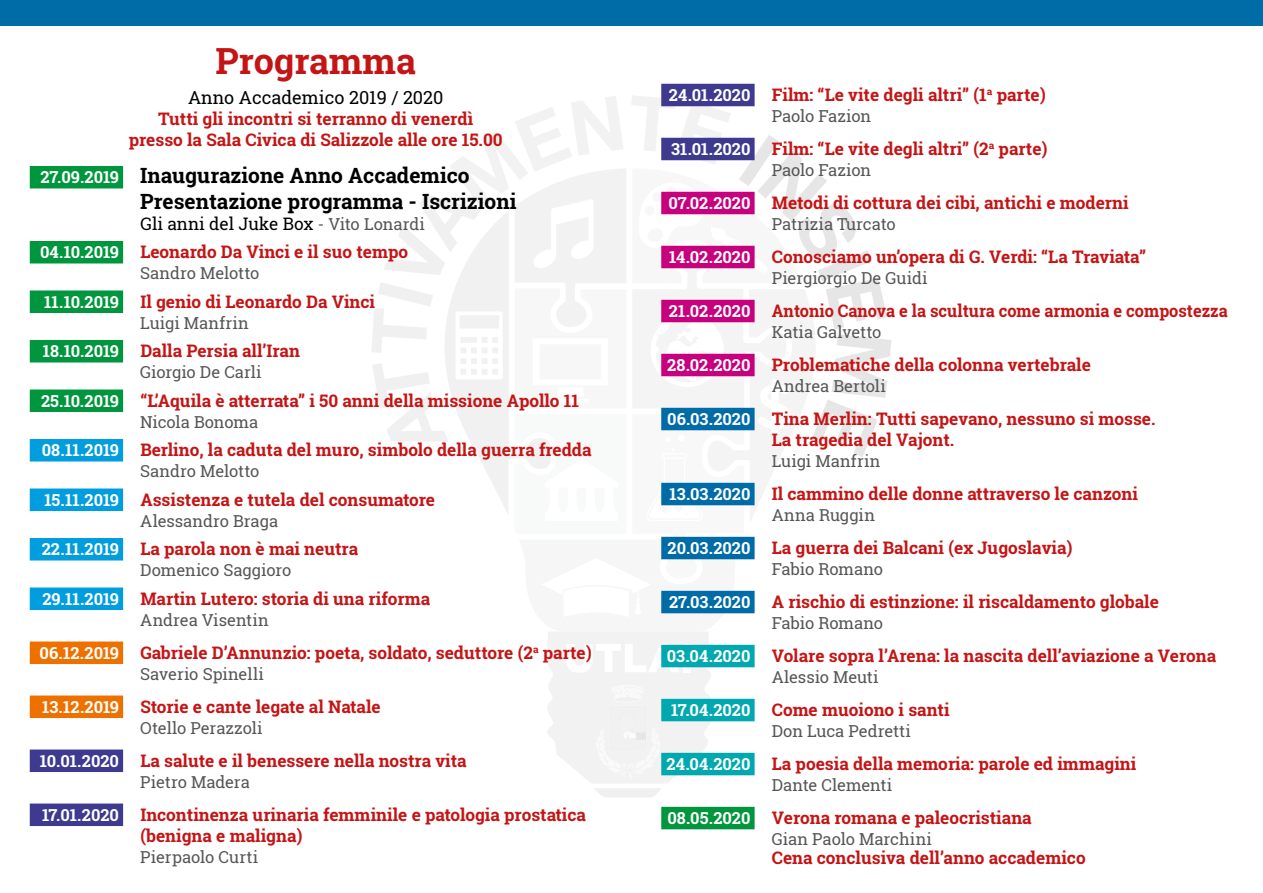
<style>
.page{position:relative;width:1263px;height:893px;background:#fff}
.page>*{position:absolute;margin:0;border:0;box-sizing:border-box;transform-origin:0 0}
.t1{font:700 36px "Roboto Slab";color:#c51415}
.t2{font:700 21px/25.5px "Roboto Slab";color:#000}
.t3{font:18px "Roboto Slab";color:#000}
.t4{font:700 17.25px/21px "Roboto Slab";color:#c51415}
.t5{font:700 17.25px "Roboto Slab";color:#c51415;scale:.95 1}
.t6{font:16.5px "Roboto Slab";letter-spacing:-.005em;color:#565655}
.s1{font-size:16.5px;color:#fff}
.s2{font-weight:400;color:#000}
.s3{font-weight:400;font-size:16.5px;color:#565655}
</style>
<div class="page">
<svg style="left:372px;top:96px;width:519px;height:701px"></svg>
<svg style="left:683px;top:644px;width:8px;height:28px"></svg>
<div style="left:597px;top:684px;width:62px;height:94px;background:#f2f2f2"></div>
<div style="left:30px;top:166px;width:93px;height:22px;background:#00963e"></div>
<div style="left:30px;top:241px;width:93px;height:22px;background:#00963e"></div>
<div style="left:30px;top:290px;width:93px;height:23px;background:#00963e"></div>
<div style="left:30px;top:340px;width:93px;height:22px;background:#00963e"></div>
<div style="left:30px;top:389px;width:93px;height:23px;background:#00963e"></div>
<div style="left:30px;top:439px;width:93px;height:22px;background:#009ddf"></div>
<div style="left:30px;top:488px;width:93px;height:23px;background:#009ddf"></div>
<div style="left:30px;top:538px;width:93px;height:22px;background:#009ddf"></div>
<div style="left:30px;top:587px;width:93px;height:23px;background:#009ddf"></div>
<div style="left:30px;top:641px;width:93px;height:23px;background:#ee7100"></div>
<div style="left:30px;top:695px;width:93px;height:23px;background:#ee7100"></div>
<div style="left:30px;top:749px;width:93px;height:23px;background:#3d3a8f"></div>
<div style="left:30px;top:803px;width:93px;height:23px;background:#3d3a8f"></div>
<div style="left:661px;top:84px;width:94px;height:22px;background:#3d3a8f"></div>
<div style="left:661px;top:138px;width:94px;height:22px;background:#3d3a8f"></div>
<div style="left:661px;top:192px;width:94px;height:22px;background:#c7007e"></div>
<div style="left:661px;top:246px;width:94px;height:22px;background:#c7007e"></div>
<div style="left:661px;top:300px;width:94px;height:22px;background:#c7007e"></div>
<div style="left:661px;top:354px;width:94px;height:22px;background:#c7007e"></div>
<div style="left:661px;top:408px;width:94px;height:22px;background:#006ca7"></div>
<div style="left:661px;top:483px;width:94px;height:22px;background:#006ca7"></div>
<div style="left:661px;top:537px;width:94px;height:22px;background:#006ca7"></div>
<div style="left:661px;top:591px;width:94px;height:22px;background:#006ca7"></div>
<div style="left:661px;top:645px;width:94px;height:22px;background:#00a8b0"></div>
<div style="left:661px;top:699px;width:94px;height:22px;background:#00a8b0"></div>
<div style="left:661px;top:753px;width:94px;height:22px;background:#00a8b0"></div>
<div style="left:661px;top:807px;width:94px;height:22px;background:#00963e"></div>
<div style="left:0;top:0;width:1263px;height:26px;background:#006ca7"></div>
<h1 class="t1" style="left:216px;top:36px;width:202px">Programma</h1>
<p class="t3" style="left:188px;top:85px;width:257px">Anno Accademico 2019 / 2020</p>
<p class="t4" style="left:129px;top:108px;width:375px;text-align:center">Tutti gli incontri si terranno di venerdì<br>presso la Sala Civica di Salizzole alle ore 15.00</p>
<p class="t2" style="left:140px;top:163px;width:378px;text-indent:-100px"><span class="s1">27.09.2019</span> Inaugurazione Anno Accademico<br>Presentazione programma - Iscrizioni</p>
<p class="t4" style="left:40px;top:209px;width:386px;line-height:28.5px;text-indent:100px"><span class="s2">Gli anni del Juke Box</span> <span class="s3">- Vito Lonardi<br></span><span class="s1">04.10.2019</span> Leonardo Da Vinci e il suo tempo</p>
<p class="t6" style="left:140px;top:262px;width:121px">Sandro Melotto</p>
<p class="t4" style="left:44px;top:291px;width:332px"><span class="s1">11.10.2019</span> Il genio di Leonardo Da Vinci</p>
<p class="t6" style="left:140px;top:311px;width:110px">Luigi Manfrin</p>
<p class="t4" style="left:43px;top:340px;width:259px"><span class="s1">18.10.2019</span> Dalla Persia all’Iran</p>
<p class="t6" style="left:140px;top:361px;width:123px">Giorgio De Carli</p>
<p class="t4" style="left:41px;top:390px;width:539px"><span class="s1">25.10.2019</span> “L’Aquila è atterrata” i 50 anni della missione Apollo 11</p>
<p class="t6" style="left:140px;top:410px;width:119px">Nicola Bonoma</p>
<p class="t4" style="left:42px;top:439px;width:551px"><span class="s1">08.11.2019</span> Berlino, la caduta del muro, simbolo della guerra fredda</p>
<p class="t6" style="left:140px;top:460px;width:121px">Sandro Melotto</p>
<p class="t4" style="left:44px;top:489px;width:392px"><span class="s1">15.11.2019</span> Assistenza e tutela del consumatore</p>
<p class="t6" style="left:140px;top:509px;width:139px">Alessandro Braga</p>
<p class="t4" style="left:42px;top:538px;width:318px"><span class="s1">22.11.2019</span> La parola non è mai neutra</p>
<p class="t6" style="left:140px;top:559px;width:152px">Domenico Saggioro</p>
<p class="t4" style="left:42px;top:588px;width:389px"><span class="s1">29.11.2019</span> Martin Lutero: storia di una riforma</p>
<p class="t6" style="left:140px;top:608px;width:130px">Andrea Visentin</p>
<p class="t4" style="left:40px;top:642px;width:554px"><span class="s1">06.12.2019</span> Gabriele D’Annunzio: poeta, soldato, seduttore (2<sup>a</sup> parte)</p>
<p class="t6" style="left:140px;top:662px;width:125px">Saverio Spinelli</p>
<p class="t4" style="left:42px;top:696px;width:340px"><span class="s1">13.12.2019</span> Storie e cante legate al Natale</p>
<p class="t6" style="left:140px;top:716px;width:124px">Otello Perazzoli</p>
<p class="t4" style="left:40px;top:750px;width:428px"><span class="s1">10.01.2020</span> La salute e il benessere nella nostra vita</p>
<p class="t6" style="left:140px;top:770px;width:111px">Pietro Madera</p>
<p class="t4" style="left:140px;top:804px;width:447px;text-indent:-98px"><span class="s1">17.01.2020</span> Incontinenza urinaria femminile e patologia prostatica (benigna e maligna)</p>
<p class="t6" style="left:140px;top:845px;width:119px">Pierpaolo Curti</p>
<p class="t4" style="left:669px;top:84px;width:378px"><span class="s1">24.01.2020</span> Film: “Le vite degli altri” (1<sup>a</sup> parte)</p>
<p class="t6" style="left:772px;top:105px;width:101px">Paolo Fazion</p>
<p class="t4" style="left:671px;top:138px;width:378px"><span class="s1">31.01.2020</span> Film: “Le vite degli altri” (2<sup>a</sup> parte)</p>
<p class="t6" style="left:772px;top:159px;width:101px">Paolo Fazion</p>
<p class="t4" style="left:668px;top:192px;width:462px"><span class="s1">07.02.2020</span> Metodi di cottura dei cibi, antichi e moderni</p>
<p class="t6" style="left:772px;top:213px;width:125px">Patrizia Turcato</p>
<p class="t4" style="left:669px;top:246px;width:478px"><span class="s1">14.02.2020</span> Conosciamo un’opera di G. Verdi: “La Traviata”</p>
<p class="t6" style="left:772px;top:267px;width:157px">Piergiorgio De Guidi</p>
<p class="t5" style="left:669px;top:299px;width:590px"><span class="s1">21.02.2020</span> Antonio Canova e la scultura come armonia e compostezza</p>
<p class="t6" style="left:772px;top:321px;width:111px">Katia Galvetto</p>
<p class="t4" style="left:667px;top:354px;width:425px"><span class="s1">28.02.2020</span> Problematiche della colonna vertebrale</p>
<p class="t6" style="left:772px;top:375px;width:115px">Andrea Bertoli</p>
<p class="t4" style="left:772px;top:408px;width:385px;text-indent:-105px"><span class="s1">06.03.2020</span> Tina Merlin: Tutti sapevano, nessuno si mosse.<br>La tragedia del Vajont.</p>
<p class="t6" style="left:772px;top:450px;width:110px">Luigi Manfrin</p>
<p class="t4" style="left:670px;top:483px;width:470px"><span class="s1">13.03.2020</span> Il cammino delle donne attraverso le canzoni</p>
<p class="t6" style="left:772px;top:504px;width:105px">Anna Ruggin</p>
<p class="t4" style="left:667px;top:537px;width:406px"><span class="s1">20.03.2020</span> La guerra dei Balcani (ex Jugoslavia)</p>
<p class="t6" style="left:772px;top:558px;width:113px">Fabio Romano</p>
<p class="t4" style="left:669px;top:591px;width:491px"><span class="s1">27.03.2020</span> A rischio di estinzione: il riscaldamento globale</p>
<p class="t6" style="left:772px;top:612px;width:113px">Fabio Romano</p>
<p class="t4" style="left:667px;top:645px;width:551px"><span class="s1">03.04.2020</span> Volare sopra l’Arena: la nascita dell’aviazione a Verona</p>
<p class="t6" style="left:772px;top:666px;width:108px">Alessio Meuti</p>
<p class="t4" style="left:671px;top:699px;width:280px"><span class="s1">17.04.2020</span> Come muoiono i santi</p>
<p class="t6" style="left:772px;top:720px;width:141px">Don Luca Pedretti</p>
<p class="t4" style="left:666px;top:753px;width:471px"><span class="s1">24.04.2020</span> La poesia della memoria: parole ed immagini</p>
<p class="t6" style="left:772px;top:774px;width:122px">Dante Clementi</p>
<p class="t4" style="left:667px;top:807px;width:366px"><span class="s1">08.05.2020</span> Verona romana e paleocristiana</p>
<p class="t6" style="left:772px;top:828px;width:162px">Gian Paolo Marchini</p>
<p class="t4" style="left:772px;top:847px;width:315px">Cena conclusiva dell’anno accademico</p>
</div>
